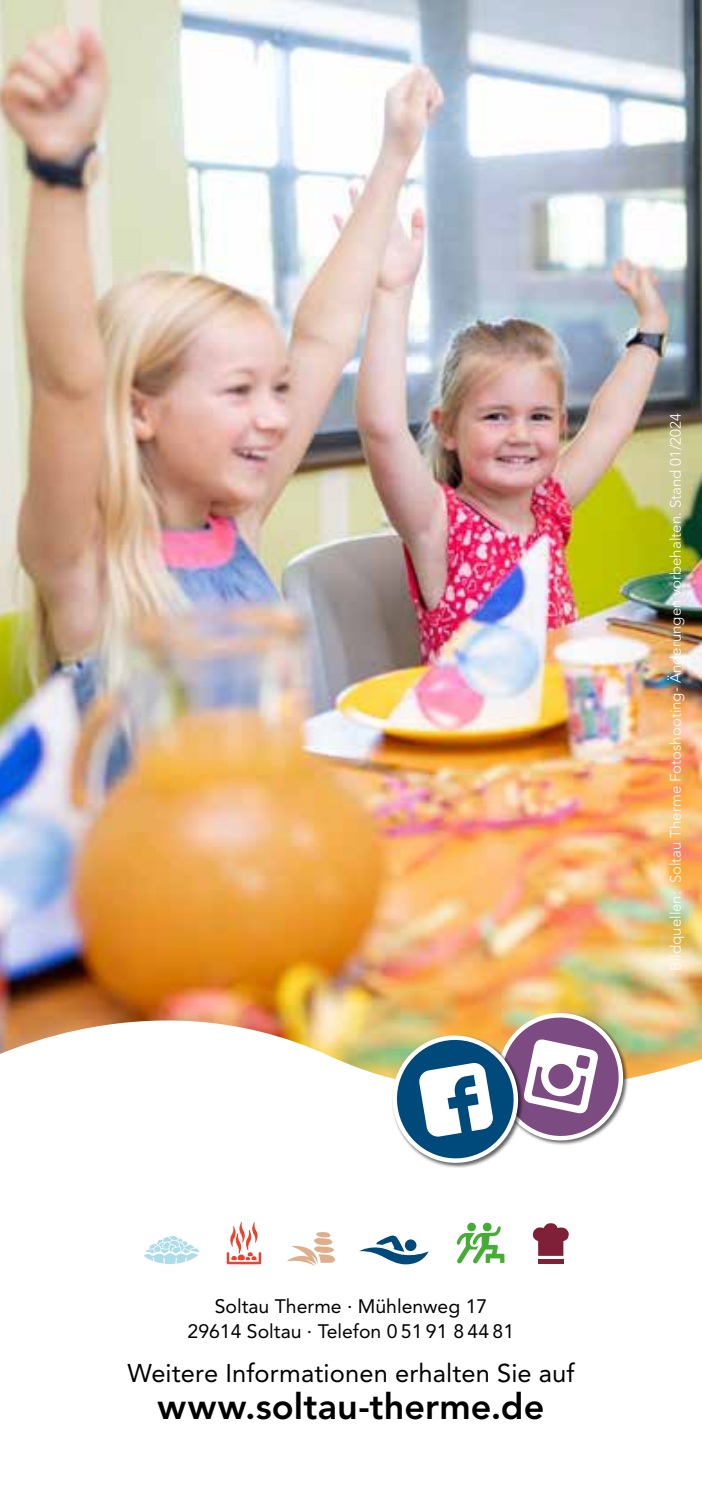
<style>
.page{position:relative;width:702px;height:1489px;background:#fff}
.page>*{position:absolute;margin:0;border:0;box-sizing:border-box;transform-origin:0 0}
.t1{font:800 36px "Avenir LT Std";letter-spacing:.005em;color:#000}
.t2{font:25.5px "Avenir LT Std";letter-spacing:.005em;color:#000}
.t3{font:19.5px/25.8px "Avenir LT Std";color:#000;text-align:center}
.t4{font:300 15px "Avenir LT Std";color:#fff}
</style>
<div class="page">
<img style="left:0;top:0;width:702px;height:971px">
<img style="left:0;top:971px;width:702px;height:295px">
<svg style="left:286px;top:1231px;width:53px;height:34px"></svg>
<svg style="left:467px;top:1222px;width:9px;height:9px"></svg>
<svg style="left:482px;top:1222px;width:10px;height:9px"></svg>
<svg style="left:456px;top:1225px;width:48px;height:39px"></svg>
<svg style="left:530px;top:1221px;width:40px;height:34px"></svg>
<div style="left:538px;top:1258px;width:25px;height:5px;background:#802038"></div>
<svg style="left:359px;top:1235px;width:69px;height:29px"></svg>
<svg style="left:144px;top:1235px;width:55px;height:28px"></svg>
<svg style="left:227px;top:1221px;width:34px;height:43px"></svg>
<svg style="left:380px;top:1000px;width:255px;height:169px"></svg>
<p class="t4" style="left:667px;top:970px;width:559px;rotate:-90deg">Bildquellen: Soltau Therme Fotoshooting- Änderungen vorbehalten. Stand 01/2024</p>
<p class="t3" style="left:187px;top:1292px;width:328px">Soltau Therme · Mühlenweg 17<br>29614 Soltau · Telefon 0 51 91 8 44 81</p>
<h2 class="t2" style="left:127px;top:1357px;width:449px">Weitere Informationen erhalten Sie auf</h2>
<h1 class="t1" style="left:157px;top:1385px;width:388px">www.soltau-therme.de</h1>
</div>
